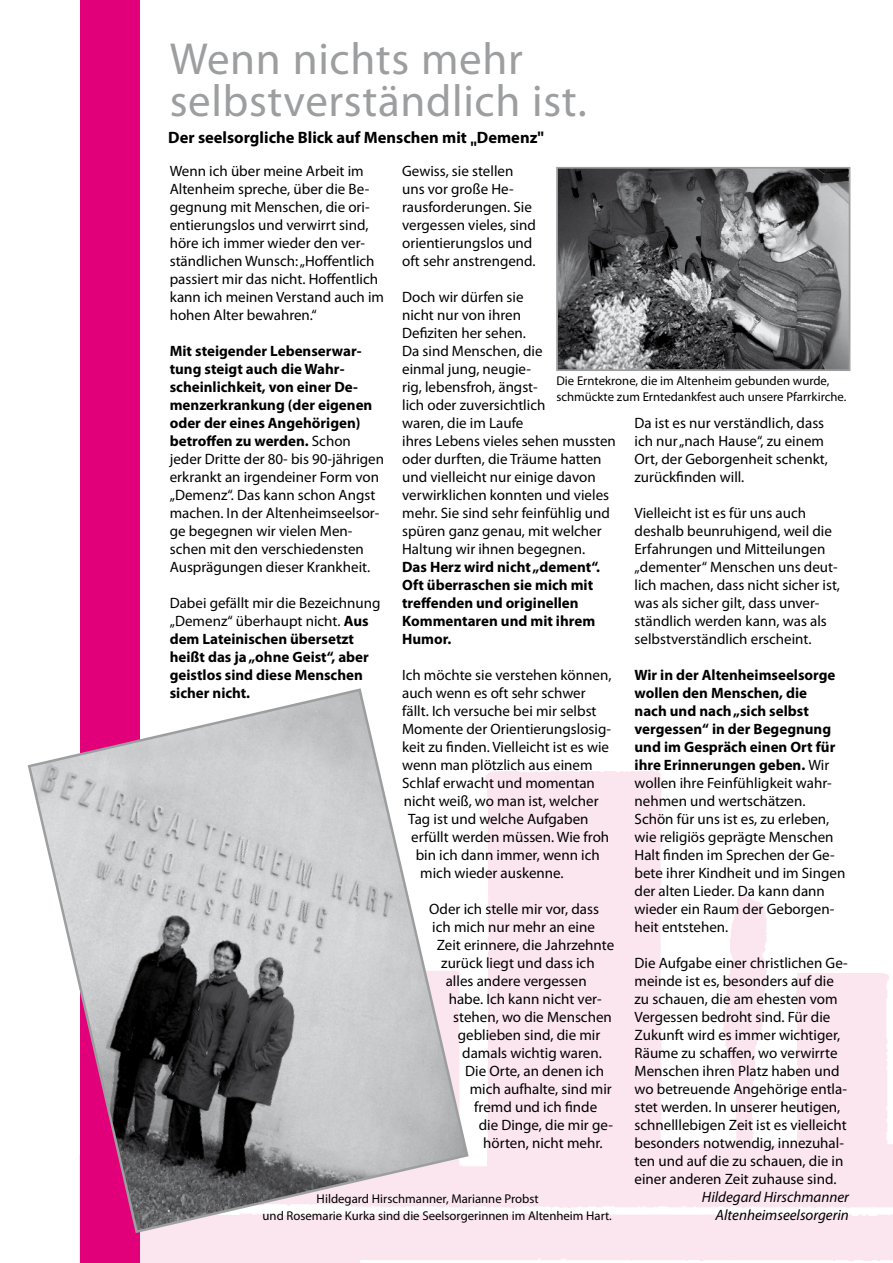
<style>
.page{position:relative;width:893px;height:1263px;background:#fff}
.page>*{position:absolute;margin:0;border:0;box-sizing:border-box;transform-origin:0 0}
.t1{font:45px/42px "Myriad Pro";letter-spacing:.015em;color:#9c9e9f}
.t2{font:700 16.5px "Myriad Pro";color:#000}
.t3{font:15px/18px "Myriad Pro";color:#000}
.t4{font:700 15px/18px "Myriad Pro";color:#000}
.t5{font:italic 15px/18px "Myriad Pro";color:#000;text-align:right}
.t6{font:12.75px/16.5px "Myriad Pro";color:#000}
.s1{font-weight:700}
.s2{font-weight:400}
</style>
<div class="page">
<div style="left:139px;top:1234px;width:220px;height:29px;background:#fbe5ef"></div>
<div style="left:80px;top:0;width:59px;height:1263px;background:#e2007a"></div>
<img style="left:559px;top:170px;width:288px;height:198px">
<div style="left:556px;top:167px;width:294px;height:204px;border:2px solid #9c9e9f"></div>
<svg style="left:27px;top:687px;width:443px;height:547px"></svg>
<h1 class="t1" style="left:170px;top:37px;width:418px">Wenn nichts mehr selbstverständlich ist.</h1>
<p class="t2" style="left:168px;top:127px;width:300px">Der seelsorgliche Blick auf Menschen mit</p>
<p class="t2" style="left:470px;top:136px;width:8px">"</p>
<p class="t2" style="left:477px;top:127px;width:69px">Demenz"</p>
<p class="t3" style="left:170px;top:162px;width:216px">Wenn ich über meine Arbeit im<br>Altenheim spreche, über die Be&shy;gegnung mit Menschen, die ori&shy;entierungslos und verwirrt sind, höre ich immer wieder den ver&shy;ständlichen Wunsch: „Hoffentlich passiert mir das nicht. Hoffentlich kann ich meinen Verstand auch im hohen Alter bewahren.“</p>
<p class="t3" style="left:170px;top:342px;width:216px"><span class="s1">Mit steigender Lebenserwar&shy;tung steigt auch die Wahr&shy;scheinlichkeit, von einer De&shy;menzerkrankung (der eigenen oder der eines Angehörigen) betroffen zu werden.</span> Schon jeder Dritte der 80- bis 90-jährigen erkrankt an irgendeiner Form von „Demenz“. Das kann schon Angst machen. In der Altenheimseelsor&shy;ge begegnen wir vielen Men&shy;schen mit den verschiedensten<br>Ausprägungen dieser Krankheit.</p>
<p class="t4" style="left:170px;top:593px;width:212px"><span class="s2">Dabei gefällt mir die Bezeichnung „Demenz“ überhaupt nicht.</span> Aus dem Lateinischen übersetzt heißt das ja „ohne Geist“, aber geistlos sind diese Menschen sicher nicht.</p>
<p class="t3" style="left:402px;top:162px;width:135px">Gewiss, sie stellen uns vor große He&shy;rausforderungen. Sie vergessen vieles, sind orientierungslos und oft sehr anstrengend.</p>
<p class="t3" style="left:402px;top:288px;width:215px">Doch wir dürfen sie<br>nicht nur von ihren<br>Defiziten her sehen.<br>Da sind Menschen, die<br>einmal jung, neugie-<br>rig, lebensfroh, ängst-<br>lich oder zuversichtlich<br>waren, die im Laufe<br>ihres Lebens vieles sehen mussten oder durften, die Träume hatten und vielleicht nur einige davon verwirklichen konnten und vieles mehr. Sie sind sehr feinfühlig und spüren ganz genau, mit welcher<br>Haltung wir ihnen begegnen.</p>
<p class="t4" style="left:402px;top:557px;width:199px">Das Herz wird nicht „dement“.<br>Oft überraschen sie mich mit treffenden und originellen<br>Kommentaren und mit ihrem<br>Humor.</p>
<p class="t3" style="left:402px;top:666px;width:211px">Ich möchte sie verstehen können,</p>
<p class="t3" style="left:402px;top:684px;width:185px">auch wenn es oft sehr schwer</p>
<p class="t3" style="left:402px;top:702px;width:196px">fällt. Ich versuche bei mir selbst</p>
<p class="t3" style="left:402px;top:720px;width:210px">Momente der Orientierungslosig-</p>
<p class="t3" style="left:402px;top:738px;width:208px">keit zu finden. Vielleicht ist es wie</p>
<p class="t3" style="left:402px;top:756px;width:192px">wenn man plötzlich aus einem</p>
<p class="t3" style="left:402px;top:774px;width:194px">Schlaf erwacht und momentan</p>
<p class="t3" style="left:404px;top:792px;width:196px">nicht weiß, wo man ist, welcher</p>
<p class="t3" style="left:408px;top:810px;width:182px">Tag ist und welche Aufgaben</p>
<p class="t3" style="left:411px;top:828px;width:199px">erfüllt werden müssen. Wie froh</p>
<p class="t3" style="left:416px;top:846px;width:186px">bin ich dann immer, wenn ich</p>
<p class="t3" style="left:420px;top:864px;width:145px">mich wieder auskenne.</p>
<p class="t3" style="left:429px;top:900px;width:171px">Oder ich stelle mir vor, dass</p>
<p class="t3" style="left:432px;top:918px;width:164px">ich mich nur mehr an eine</p>
<p class="t3" style="left:437px;top:936px;width:179px">Zeit erinnere, die Jahrzehnte</p>
<p class="t3" style="left:441px;top:954px;width:155px">zurück liegt und dass ich</p>
<p class="t3" style="left:446px;top:972px;width:142px">alles andere vergessen</p>
<p class="t3" style="left:449px;top:990px;width:154px">habe. Ich kann nicht ver-</p>
<p class="t3" style="left:453px;top:1008px;width:160px">stehen, wo die Menschen</p>
<p class="t3" style="left:458px;top:1026px;width:144px">geblieben sind, die mir</p>
<p class="t3" style="left:462px;top:1044px;width:141px">damals wichtig waren.</p>
<p class="t3" style="left:465px;top:1062px;width:140px">Die Orte, an denen ich</p>
<p class="t3" style="left:470px;top:1080px;width:144px">mich aufhalte, sind mir</p>
<p class="t3" style="left:474px;top:1098px;width:124px">fremd und ich finde</p>
<p class="t3" style="left:479px;top:1116px;width:136px">die Dinge, die mir ge-</p>
<p class="t3" style="left:483px;top:1134px;width:121px">hörten, nicht mehr.</p>
<p class="t6" style="left:556px;top:372px;width:291px">Die Erntekrone, die im Altenheim gebunden wurde, schmückte zum Erntedankfest auch unsere Pfarrkirche.</p>
<p class="t3" style="left:634px;top:414px;width:195px">Da ist es nur verständlich, dass ich nur „nach Hause“, zu einem<br>Ort, der Geborgenheit schenkt, zurückfinden will.</p>
<p class="t3" style="left:634px;top:504px;width:207px">Vielleicht ist es für uns auch deshalb beunruhigend, weil die<br>Erfahrungen und Mitteilungen „dementer“ Menschen uns deut&shy;lich machen, dass nicht sicher ist, was als sicher gilt, dass unver&shy;ständlich werden kann, was als selbstverständlich erscheint.</p>
<p class="t3" style="left:634px;top:666px;width:212px"><span class="s1">Wir in der Altenheimseelsorge wollen den Menschen, die<br>nach und nach „sich selbst vergessen“ in der Begegnung und im Gespräch einen Ort für ihre Erinnerungen geben.</span> Wir wollen ihre Feinfühligkeit wahr&shy;nehmen und wertschätzen.<br>Schön für uns ist es, zu erleben, wie religiös geprägte Menschen<br>Halt finden im Sprechen der Ge&shy;bete ihrer Kindheit und im Singen der alten Lieder. Da kann dann wieder ein Raum der Geborgen&shy;heit entstehen.</p>
<p class="t3" style="left:634px;top:954px;width:215px">Die Aufgabe einer christlichen Ge&shy;meinde ist es, besonders auf die zu schauen, die am ehesten vom Vergessen bedroht sind. Für die Zukunft wird es immer wichtiger, Räume zu schaffen, wo verwirrte Menschen ihren Platz haben und wo betreuende Angehörige entla&shy;stet werden. In unserer heutigen, schnelllebigen Zeit ist es vielleicht besonders notwendig, innezuhal&shy;ten und auf die zu schauen, die in einer anderen Zeit zuhause sind.</p>
<p class="t5" style="left:702px;top:1188px;width:149px">Hildegard Hirschmanner<br>Altenheimseelsorgerin</p>
<p class="t6" style="left:263px;top:1190px;width:351px;text-indent:54px">Hildegard Hirschmanner, Marianne Probst<br>und Rosemarie Kurka sind die Seelsorgerinnen im Altenheim Hart.</p>
</div>
